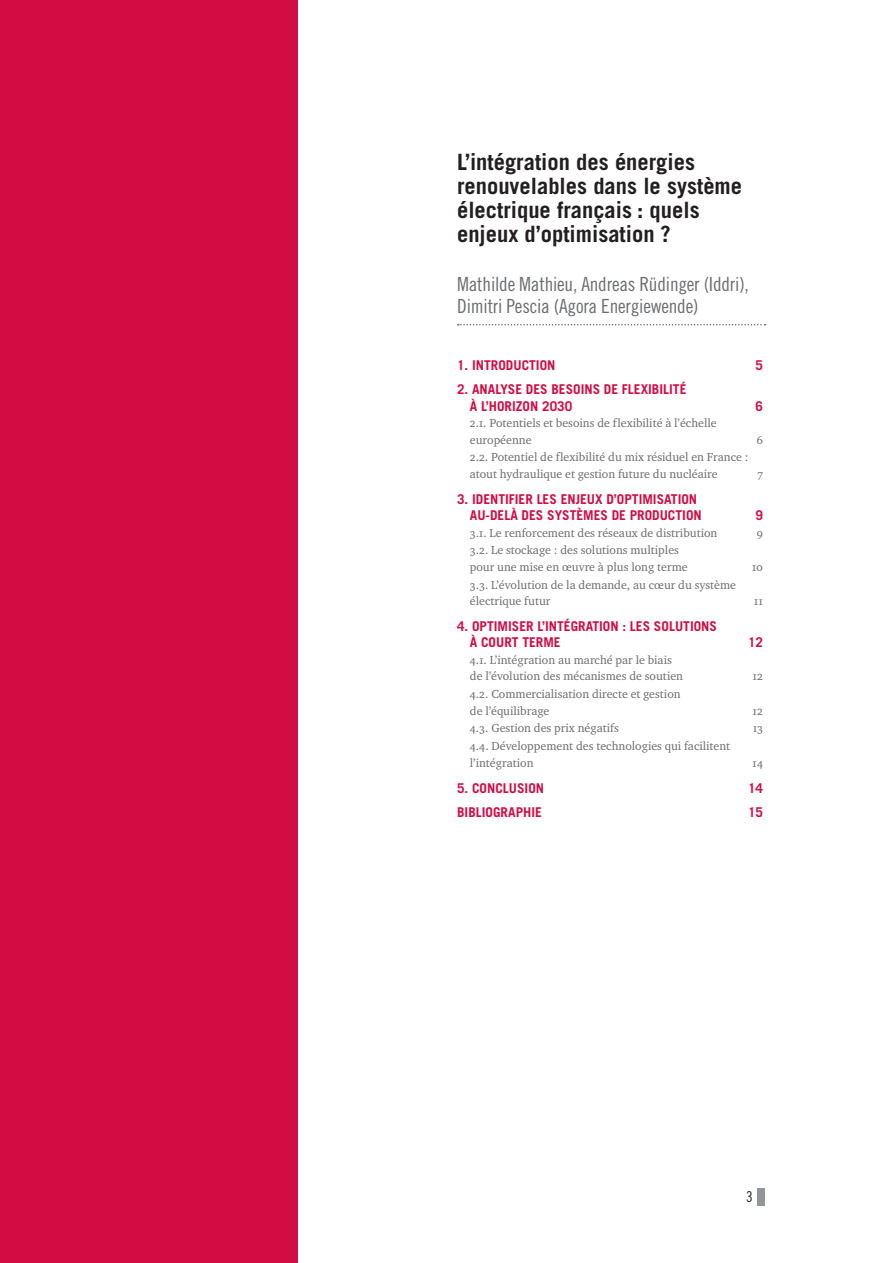
<style>
.page{position:relative;width:893px;height:1263px;background:#fff}
.page>*{position:absolute;margin:0;border:0;box-sizing:border-box;transform-origin:0 0}
.tSommaire{font:700 22.5px/24px "Trade Gothic LT Std";color:#231f20}
.auteurUne{font:19.5px/22.5px "Trade Gothic LT Std Cn 18";letter-spacing:-.01em;color:#6c6d70}
.folio{font:15px "Trade Gothic LT Std Cn 18";color:#231f20}
.SomT1{font:700 13.5px/16.2px "Trade Gothic LT Std";color:#d20d44}
.SomT2{font:12px/16.5px "Charter ITC";color:#6c6d70}
</style>
<div class="page">
<div style="left:757px;top:1188px;width:8px;height:17px;background:#939598"></div>
<div style="left:0;top:0;width:298px;height:1263px;background:#d20d44"></div>
<svg style="left:458px;top:324px;width:308px;height:1px"></svg>
<p class="tSommaire" style="left:457px;top:150px;width:286px">L’intégration des énergies renouvelables dans le système électrique français : quels enjeux d’optimisation ?</p>
<p class="auteurUne" style="left:457px;top:272px;width:293px">Mathilde Mathieu, Andreas Rüdinger (Iddri),<br>Dimitri Pescia (Agora Energiewende)</p>
<p class="SomT1" style="left:457px;top:356px;width:100px">1. INTRODUCTION</p>
<p class="SomT1" style="left:756px;top:356px;width:9px">5</p>
<p class="SomT1" style="left:470px;top:381px;width:218px;text-indent:-13px">2. ANALYSE DES BESOINS DE FLEXIBILITÉ<br>À L’HORIZON 2030</p>
<p class="SomT1" style="left:756px;top:397px;width:9px">6</p>
<p class="SomT2" style="left:470px;top:415px;width:248px">2.1. Potentiels et besoins de flexibilité à l’échelle européenne</p>
<p class="SomT2" style="left:470px;top:449px;width:280px">2.2. Potentiel de flexibilité du mix résiduel en France : atout hydraulique et gestion future du nucléaire</p>
<p class="SomT1" style="left:470px;top:491px;width:233px;text-indent:-13px">3. IDENTIFIER LES ENJEUX D’OPTIMISATION<br>AU-DELÀ DES SYSTÈMES DE PRODUCTION</p>
<p class="SomT2" style="left:756px;top:431px;width:8px">6</p>
<p class="SomT2" style="left:757px;top:465px;width:7px">7</p>
<p class="SomT1" style="left:756px;top:507px;width:9px">9</p>
<p class="SomT2" style="left:470px;top:524px;width:249px">3.1. Le renforcement des réseaux de distribution</p>
<p class="SomT2" style="left:756px;top:524px;width:8px">9</p>
<p class="SomT2" style="left:470px;top:542px;width:219px">3.2. Le stockage : des solutions multiples pour une mise en œuvre à plus long terme</p>
<p class="SomT2" style="left:752px;top:558px;width:13px">10</p>
<p class="SomT2" style="left:470px;top:576px;width:268px">3.3. L’évolution de la demande, au cœur du système électrique futur</p>
<p class="SomT1" style="left:470px;top:618px;width:249px;text-indent:-13px">4. OPTIMISER L’INTÉGRATION : LES SOLUTIONS<br>À COURT TERME</p>
<p class="SomT2" style="left:470px;top:651px;width:215px">4.1. L’intégration au marché par le biais de l’évolution des mécanismes de soutien</p>
<p class="SomT2" style="left:470px;top:686px;width:212px">4.2. Commercialisation directe et gestion de l’équilibrage</p>
<p class="SomT2" style="left:754px;top:593px;width:11px">11</p>
<p class="SomT1" style="left:748px;top:634px;width:17px">12</p>
<p class="SomT2" style="left:752px;top:668px;width:12px">12</p>
<p class="SomT2" style="left:752px;top:702px;width:12px">12</p>
<p class="SomT2" style="left:470px;top:720px;width:150px">4.3. Gestion des prix négatifs</p>
<p class="SomT2" style="left:753px;top:720px;width:12px">13</p>
<p class="SomT2" style="left:470px;top:738px;width:262px">4.4. Développement des technologies qui facilitent l’intégration</p>
<p class="SomT2" style="left:752px;top:754px;width:12px">14</p>
<p class="SomT1" style="left:457px;top:779px;width:89px">5. CONCLUSION</p>
<p class="SomT1" style="left:748px;top:779px;width:17px">14</p>
<p class="SomT1" style="left:457px;top:804px;width:86px">BIBLIOGRAPHIE</p>
<p class="SomT1" style="left:748px;top:804px;width:17px">15</p>
<p class="folio" style="left:746px;top:1188px;width:8px">3</p>
</div>
